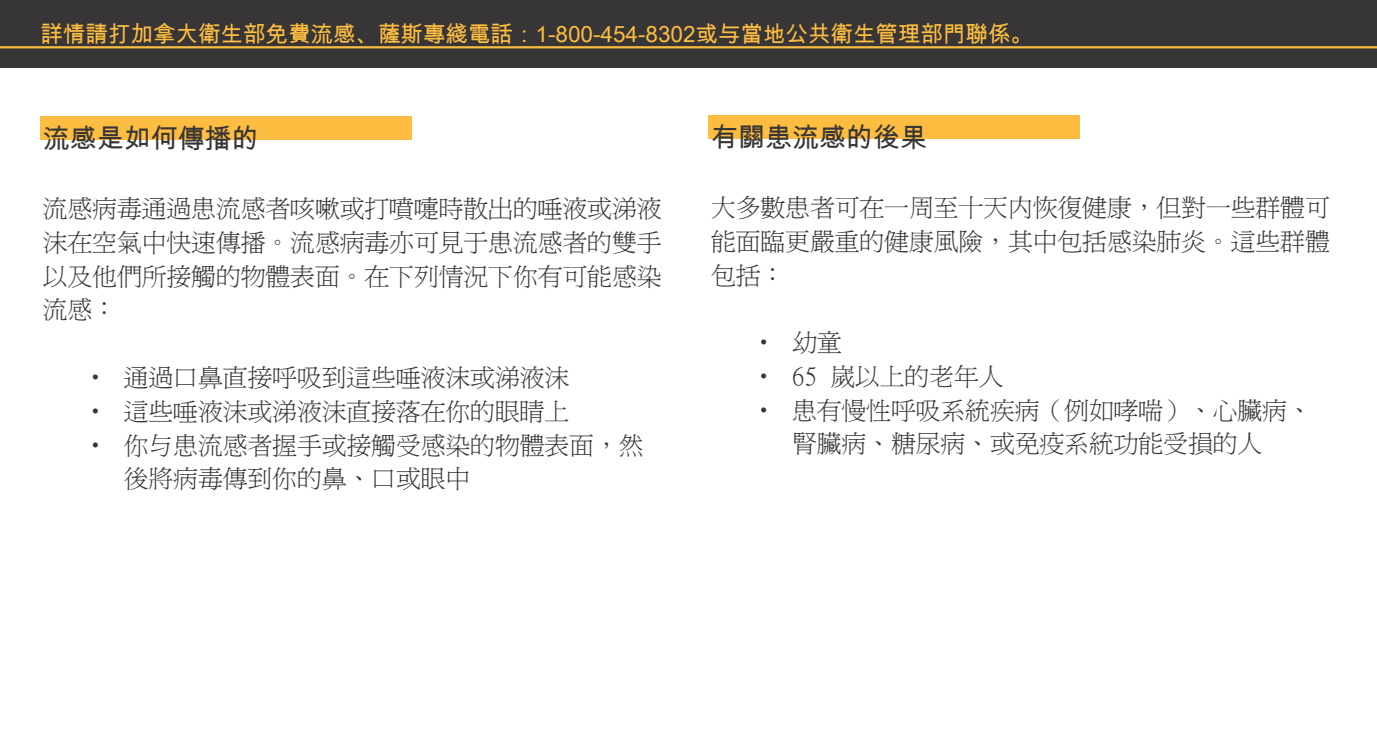
<style>
.page{position:relative;width:1377px;height:730px;background:#fff}
.page>*{position:absolute;margin:0;border:0;box-sizing:border-box;transform-origin:0 0}
.t1{font:27px "Arial Unicode MS";color:#373535}
.t2{font:24.75px/33.8px "Ming Li U";color:#373535;text-align:justify}
.t3{font:22.5px "Arial Unicode MS";color:#fdbd40}
</style>
<div class="page">
<div style="left:0;top:0;width:1377px;height:67px;background:#373535"></div>
<hr style="left:0;top:46px;width:1377px;height:2px;background:#fdbd40">
<div style="left:40px;top:116px;width:372px;height:23px;background:#fdbd40"></div>
<div style="left:709px;top:116px;width:371px;height:23px;background:#fdbd40"></div>
<p class="t3" style="left:40px;top:17px;width:994px">詳情請打加拿大衛生部免費流感、薩斯專綫電話：1-800-454-8302或与當地公共衛生管理部門聯係。</p>
<p class="t1" style="left:43px;top:119px;width:217px">流感是如何傳播的</p>
<p class="t2" style="left:43px;top:191px;width:620px">流感病毒通過患流感者咳嗽或打噴嚏時散出的唾液或涕液沫在空氣中快速傳播。流感病毒亦可見于患流感者的雙手以及他們所接觸的物體表面。在下列情況下你有可能感染流感：</p>
<p class="t2" style="left:83px;top:360px;width:487px">• 通過口鼻直接呼吸到這些唾液沫或涕液沫</p>
<p class="t2" style="left:83px;top:394px;width:487px">• 這些唾液沫或涕液沫直接落在你的眼睛上</p>
<p class="t2" style="left:124px;top:428px;width:521px;text-indent:-40px">• 你与患流感者握手或接觸受感染的物體表面，然後將病毒傳到你的鼻、口或眼中</p>
<p class="t1" style="left:711px;top:118px;width:217px">有關患流感的後果</p>
<p class="t2" style="left:711px;top:190px;width:620px">大多數患者可在一周至十天内恢復健康，但對一些群體可能面臨更嚴重的健康風險，其中包括感染肺炎。這些群體包括：</p>
<p class="t2" style="left:752px;top:325px;width:91px">• 幼童</p>
<p class="t2" style="left:752px;top:359px;width:254px">• 65 嵗以上的老年人</p>
<p class="t2" style="left:752px;top:393px;width:562px;text-align:center">• 患有慢性呼吸系統疾病（例如哮喘）、心臟病、腎臟病、糖尿病、或免疫系統功能受損的人</p>
</div>
